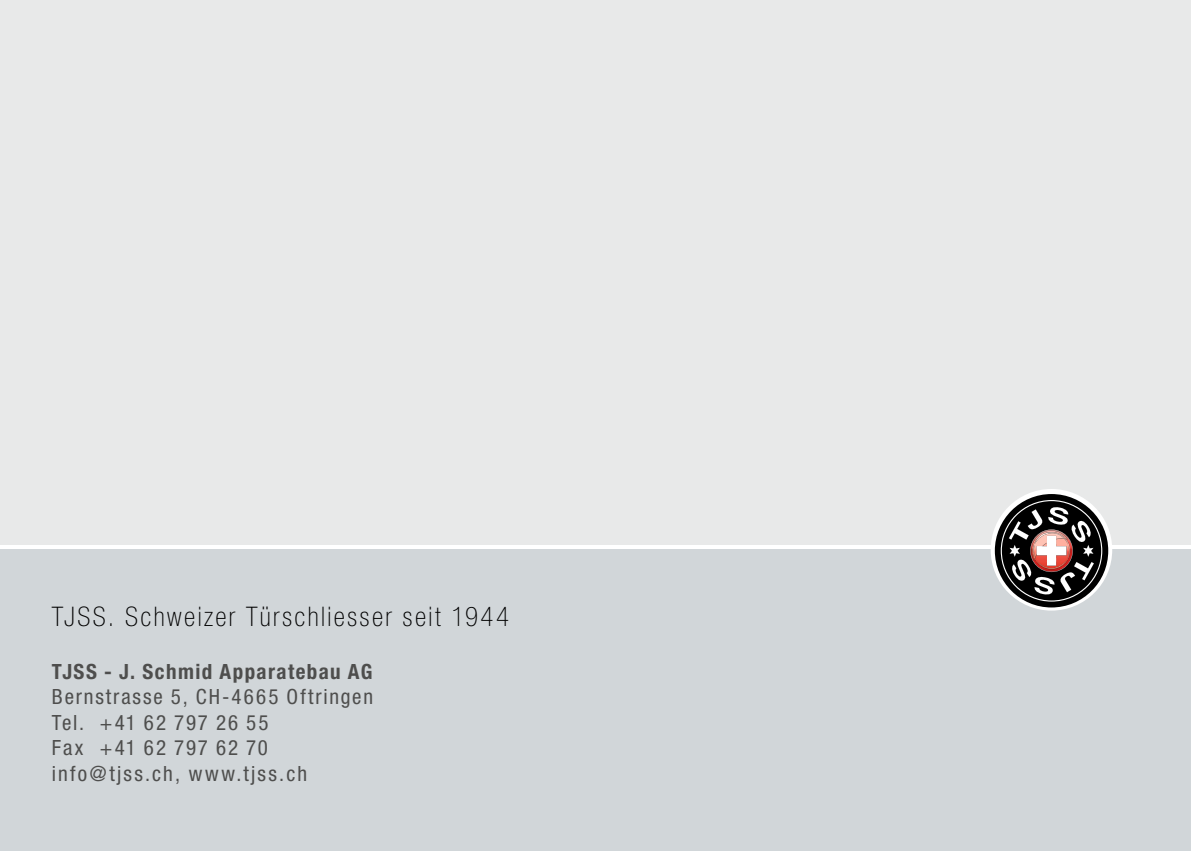
<style>
.page{position:relative;width:1191px;height:851px;background:#fff}
.page>*{position:absolute;margin:0;border:0;box-sizing:border-box;transform-origin:0 0}
.t1{font:100 condensed 27px "Helvetica Neue LT Std";letter-spacing:.095em;color:#000}
.t2{font:condensed 21px/25.5px "Helvetica Neue LT Std";letter-spacing:.095em;color:#4e4e4d}
.t3{font:700 condensed 21px "Helvetica Neue LT Std";letter-spacing:.07em;color:#4e4e4d}
</style>
<div class="page">
<div style="left:0;top:549px;width:1191px;height:301px;background:#d1d6d9"></div>
<div style="left:0;top:0;width:1191px;height:545px;background:#e8e9e9"></div>
<div style="left:990px;top:489px;width:122px;height:121px;background:#fff;border-radius:50%"></div>
<svg style="left:994px;top:494px;width:114px;height:113px"></svg>
<p class="t1" style="left:52px;top:601px;width:458px">TJSS. Schweizer Türschliesser seit 1944</p>
<p class="t3" style="left:52px;top:658px;width:322px">TJSS - J. Schmid Apparatebau AG</p>
<p class="t2" style="left:52px;top:683px;width:323px">Bernstrasse 5, CH-4665 Oftringen<br>Tel. +41 62 797 26 55<br>Fax +41 62 797 62 70 info@tjss.ch, www.tjss.ch</p>
</div>
